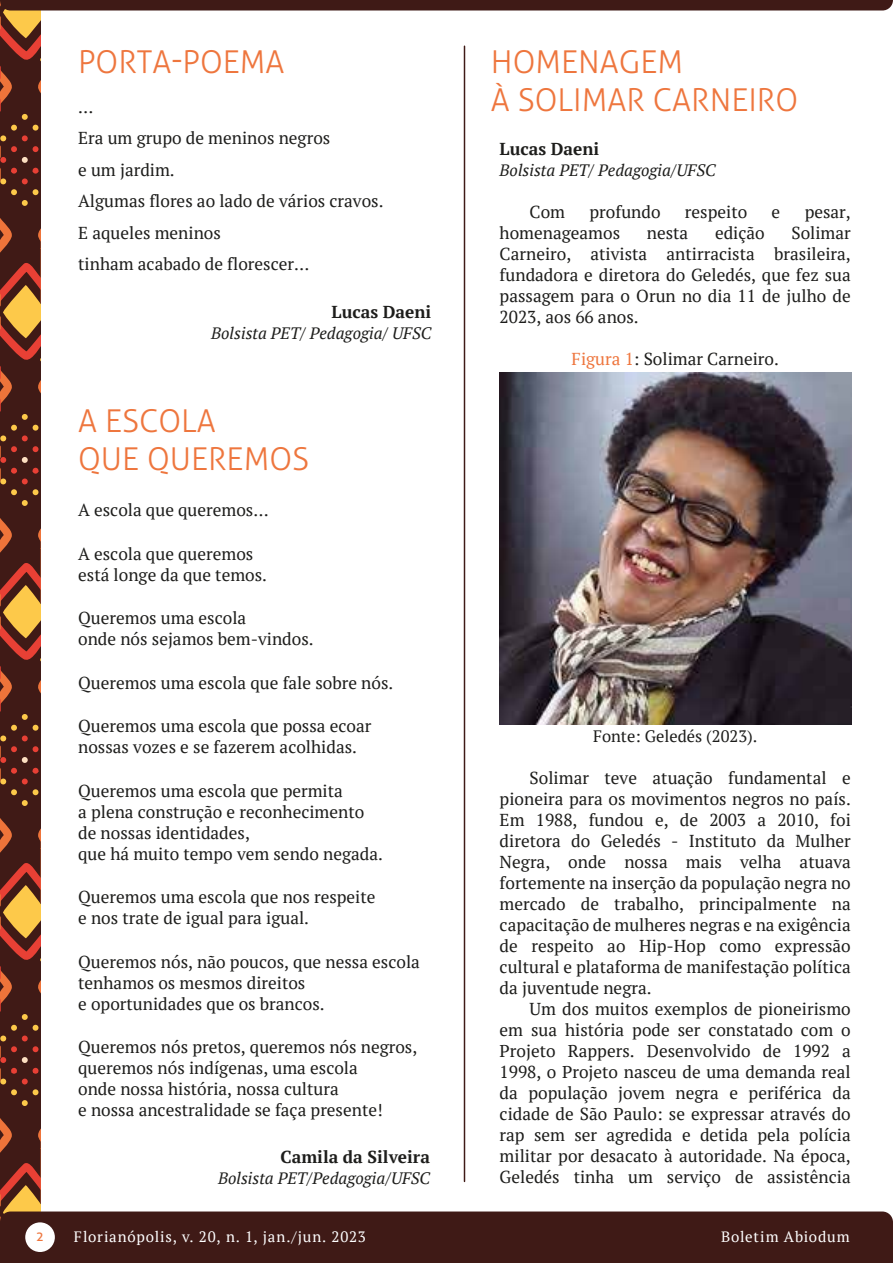
<style>
.page{position:relative;width:893px;height:1263px;background:#fff}
.page>*{position:absolute;margin:0;border:0;box-sizing:border-box;transform-origin:0 0}
.t1{font:300 31.5px/37.8px "Aller";color:#ee763e}
.t2{font:17.25px/21px "PT Serif";color:#1d1d1b}
.t3{font:700 17.25px "PT Serif";color:#1d1d1b}
.t4{font:italic 16.5px "PT Serif";color:#1d1d1b}
.t5{font:16.5px "PT Serif";color:#1d1d1b}
.t6{font:15px "PT Serif";letter-spacing:.055em;color:#fff}
.t7{font:13.05px "Aller";color:#ee763e}
.s1{color:#ee763e}
</style>
<div class="page">
<hr style="left:464px;top:46px;width:1px;height:1135px;background:#3f1a16">
<img style="left:499px;top:372px;width:352px;height:353px">
<svg style="left:0;top:11px;width:41px;height:1200px;background:#6d3620"></svg>
<div style="left:0;top:1211px;width:893px;height:52px;background:#3f1a16"></div>
<div style="left:25px;top:1222px;width:30px;height:30px;background:#fff;border-radius:50%"></div>
<svg style="left:0;top:0;width:893px;height:11px;background:#482420"></svg>
<h1 class="t1" style="left:78px;top:43px;width:208px">PORTA-POEMA</h1>
<h1 class="t1" style="left:491px;top:43px;width:309px">HOMENAGEM<br>À SOLIMAR CARNEIRO</h1>
<p class="t2" style="left:78px;top:91px;width:307px;line-height:31.5px">…<br>Era um grupo de meninos negros<br>e um jardim.<br>Algumas flores ao lado de vários cravos.<br>E aqueles meninos<br>tinham acabado de florescer…</p>
<p class="t3" style="left:332px;top:301px;width:101px">Lucas Daeni</p>
<p class="t4" style="left:211px;top:323px;width:221px">Bolsista PET/ Pedagogia/ UFSC</p>
<p class="t3" style="left:500px;top:138px;width:101px">Lucas Daeni</p>
<p class="t4" style="left:500px;top:160px;width:217px">Bolsista PET/ Pedagogia/UFSC</p>
<p class="t2" style="left:530px;top:202px;width:37px">Com</p>
<p class="t2" style="left:589px;top:202px;width:73px">profundo</p>
<p class="t2" style="left:685px;top:202px;width:64px">respeito</p>
<p class="t2" style="left:772px;top:202px;width:10px">e</p>
<p class="t2" style="left:805px;top:202px;width:48px">pesar,</p>
<p class="t2" style="left:500px;top:223px;width:122px">homenageamos</p>
<p class="t2" style="left:647px;top:223px;width:43px">nesta</p>
<p class="t2" style="left:715px;top:223px;width:51px">edição</p>
<p class="t2" style="left:500px;top:223px;width:353px;text-align:justify;text-indent:292px">Solimar Carneiro, ativista antirracista brasileira, fundadora e diretora do Geledés, que fez sua passagem para o Orun no dia 11 de julho de 2023, aos 66 anos.</p>
<p class="t2" style="left:572px;top:349px;width:209px"><span class="s1">Figura 1</span>: Solimar Carneiro.</p>
<h1 class="t1" style="left:78px;top:402px;width:232px">A ESCOLA<br>QUE QUEREMOS</h1>
<p class="t2" style="left:78px;top:499px;width:192px">A escola que queremos…</p>
<p class="t2" style="left:78px;top:543px;width:190px">A escola que queremos está longe da que temos.</p>
<p class="t2" style="left:78px;top:607px;width:237px">Queremos uma escola<br>onde nós sejamos bem-vindos.</p>
<p class="t2" style="left:78px;top:672px;width:317px">Queremos uma escola que fale sobre nós.</p>
<p class="t2" style="left:78px;top:715px;width:295px">Queremos uma escola que possa ecoar nossas vozes e se fazerem acolhidas.</p>
<p class="t2" style="left:78px;top:780px;width:306px">Queremos uma escola que permita<br>a plena construção e reconhecimento de nossas identidades,<br>que há muito tempo vem sendo negada.</p>
<p class="t2" style="left:78px;top:886px;width:299px">Queremos uma escola que nos respeite e nos trate de igual para igual.</p>
<p class="t2" style="left:78px;top:951px;width:343px">Queremos nós, não poucos, que nessa escola tenhamos os mesmos direitos<br>e oportunidades que os brancos.</p>
<p class="t2" style="left:78px;top:1036px;width:341px">Queremos nós pretos, queremos nós negros, queremos nós indígenas, uma escola<br>onde nossa história, nossa cultura<br>e nossa ancestralidade se faça presente!</p>
<p class="t3" style="left:280px;top:1145px;width:151px">Camila da Silveira</p>
<p class="t4" style="left:218px;top:1167px;width:213px">Bolsista PET/Pedagogia/UFSC</p>
<p class="t5" style="left:593px;top:725px;width:166px">Fonte: Geledés (2023).</p>
<p class="t2" style="left:500px;top:767px;width:353px;text-align:justify;text-indent:30px">Solimar teve atuação fundamental e pioneira para os movimentos negros no país.<br>Em 1988, fundou e, de 2003 a 2010, foi diretora do Geledés - Instituto da Mulher Negra, onde nossa mais velha atuava fortemente na inserção da população negra no mercado de trabalho, principalmente na capacitação de mulheres negras e na exigência de respeito ao Hip-Hop como expressão cultural e plataforma de manifestação política da juventude negra.</p>
<p class="t2" style="left:500px;top:998px;width:353px;text-align:justify;text-indent:30px">Um dos muitos exemplos de pioneirismo em sua história pode ser constatado com o Projeto Rappers. Desenvolvido de 1992 a 1998, o Projeto nasceu de uma demanda real da população jovem negra e periférica da cidade de São Paulo: se expressar através do rap sem ser agredida e detida pela polícia militar por desacato à autoridade. Na época, Geledés tinha um serviço de assistência</p>
<p class="t7" style="left:36px;top:1228px;width:9px">2</p>
<p class="t6" style="left:74px;top:1227px;width:293px">Florianópolis, v. 20, n. 1, jan./jun. 2023</p>
<p class="t6" style="left:721px;top:1227px;width:130px">Boletim Abiodum</p>
</div>
